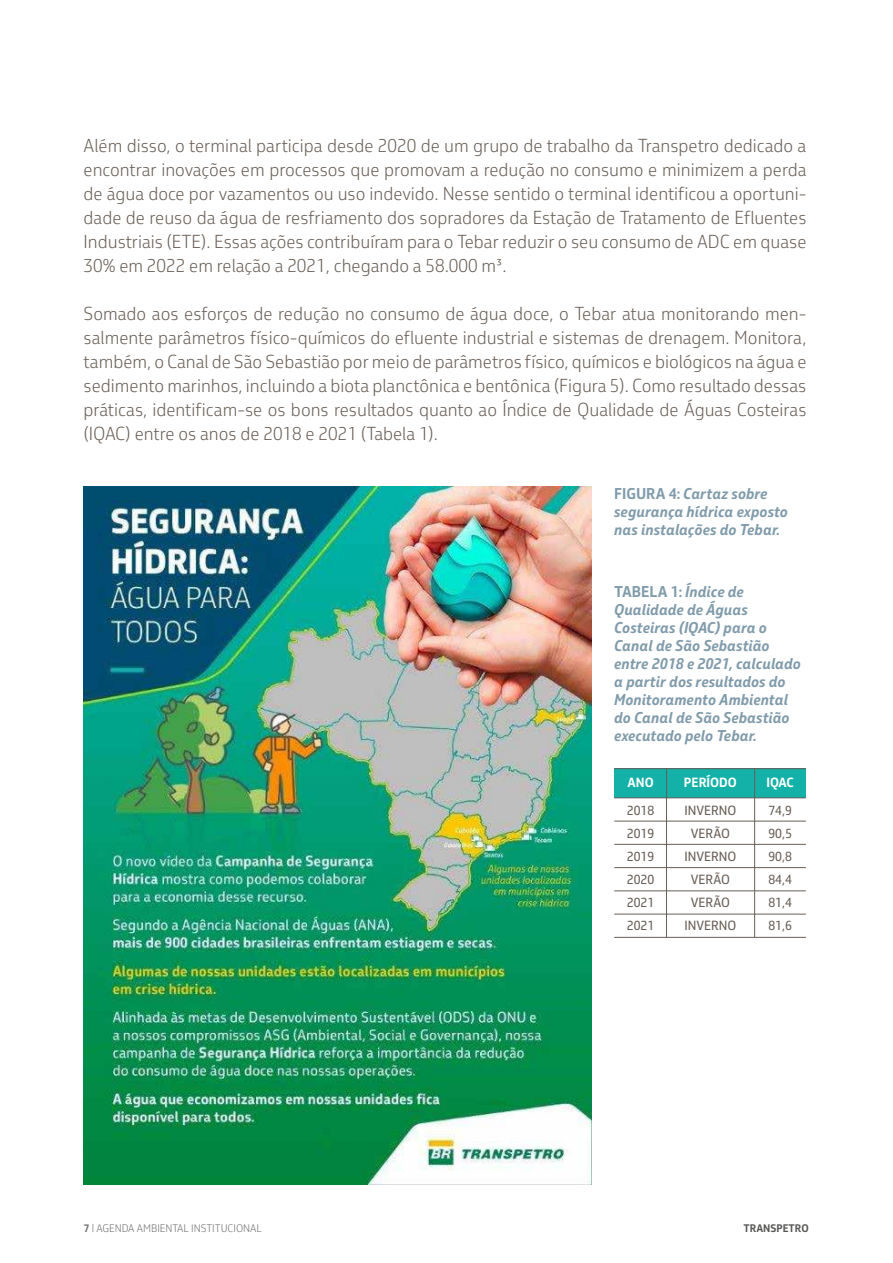
<style>
.page{position:relative;width:893px;height:1263px;background:#fff}
.page>*{position:absolute;margin:0;border:0;box-sizing:border-box;transform-origin:0 0}
.t1{font:300 18px/24px "Petrobras Sans";color:#685e55;text-align:justify}
.t2{font:italic 700 15px/18px "Petrobras Sans";color:#809bab}
.t3{font:12.75px/23px "Petrobras Sans";color:#685e55;text-align:justify}
.t4{font:700 12.75px "Petrobras Sans";color:#fff}
.t5{font:300 10.5px "Petrobras Sans";color:#706f6f}
.t6{font:700 10.5px "Petrobras Sans";color:#575756}
.s1{font-style:normal}
.s2{font-weight:700}
</style>
<div class="page">
<img style="left:84px;top:487px;width:507px;height:697px">
<div style="left:614px;top:768px;width:192px;height:30px;background:#14b1a8"></div>
<hr style="left:614px;top:768px;width:192px;height:1px;background:#685e55">
<hr style="left:614px;top:797px;width:192px;height:1px;background:#685e55">
<hr style="left:614px;top:821px;width:192px;height:1px;background:#685e55">
<hr style="left:614px;top:844px;width:192px;height:1px;background:#685e55">
<hr style="left:614px;top:867px;width:192px;height:1px;background:#685e55">
<hr style="left:614px;top:890px;width:192px;height:1px;background:#685e55">
<hr style="left:614px;top:914px;width:192px;height:1px;background:#685e55">
<hr style="left:614px;top:937px;width:192px;height:1px;background:#685e55">
<hr style="left:666px;top:768px;width:1px;height:169px;background:#685e55">
<hr style="left:754px;top:768px;width:1px;height:169px;background:#685e55">
<p class="t1" style="left:84px;top:133px;width:724px">Além disso, o terminal participa desde 2020 de um grupo de trabalho da Transpetro dedicado a encontrar inovações em processos que promovam a redução no consumo e minimizem a perda de água doce por vazamentos ou uso indevido. Nesse sentido o terminal identificou a oportuni&shy;dade de reuso da água de resfriamento dos sopradores da Estação de Tratamento de Efluentes Industriais (ETE). Essas ações contribuíram para o Tebar reduzir o seu consumo de ADC em quase 30% em 2022 em relação a 2021, chegando a 58.000 m³.</p>
<p class="t1" style="left:84px;top:301px;width:724px">Somado aos esforços de redução no consumo de água doce, o Tebar atua monitorando men&shy;salmente parâmetros físico-químicos do efluente industrial e sistemas de drenagem. Monitora, também, o Canal de São Sebastião por meio de parâmetros físico, químicos e biológicos na água e sedimento marinhos, incluindo a biota planctônica e bentônica (Figura 5). Como resultado dessas práticas, identificam-se os bons resultados quanto ao Índice de Qualidade de Águas Costeiras (IQAC) entre os anos de 2018 e 2021 (Tabela 1).</p>
<p class="t2" style="left:614px;top:484px;width:175px"><span class="s1">FIGURA 4:</span> Cartaz sobre segurança hídrica exposto nas instalações do Tebar.</p>
<p class="t2" style="left:614px;top:582px;width:188px"><span class="s1">TABELA 1:</span> Índice de<br>Qualidade de Águas<br>Costeiras (IQAC) para o<br>Canal de São Sebastião entre 2018 e 2021, calculado a partir dos resultados do<br>Monitoramento Ambiental do Canal de São Sebastião executado pelo Tebar.</p>
<p class="t4" style="left:627px;top:774px;width:28px">ANO</p>
<p class="t3" style="left:627px;top:799px;width:29px">2018<br>2019<br>2019<br>2020<br>2021<br>2021</p>
<p class="t4" style="left:684px;top:774px;width:54px">PERÍODO</p>
<p class="t3" style="left:684px;top:799px;width:54px;text-align:center">INVERNO<br>VERÃO<br>INVERNO<br>VERÃO<br>VERÃO<br>INVERNO</p>
<p class="t4" style="left:766px;top:774px;width:29px">IQAC</p>
<p class="t3" style="left:768px;top:799px;width:25px">74,9<br>90,5<br>90,8<br>84,4<br>81,4<br>81,6</p>
<p class="t5" style="left:84px;top:1222px;width:180px"><span class="s2">7</span> | AGENDA AMBIENTAL INSTITUCIONAL</p>
<p class="t6" style="left:743px;top:1221px;width:67px">TRANSPETRO</p>
</div>
